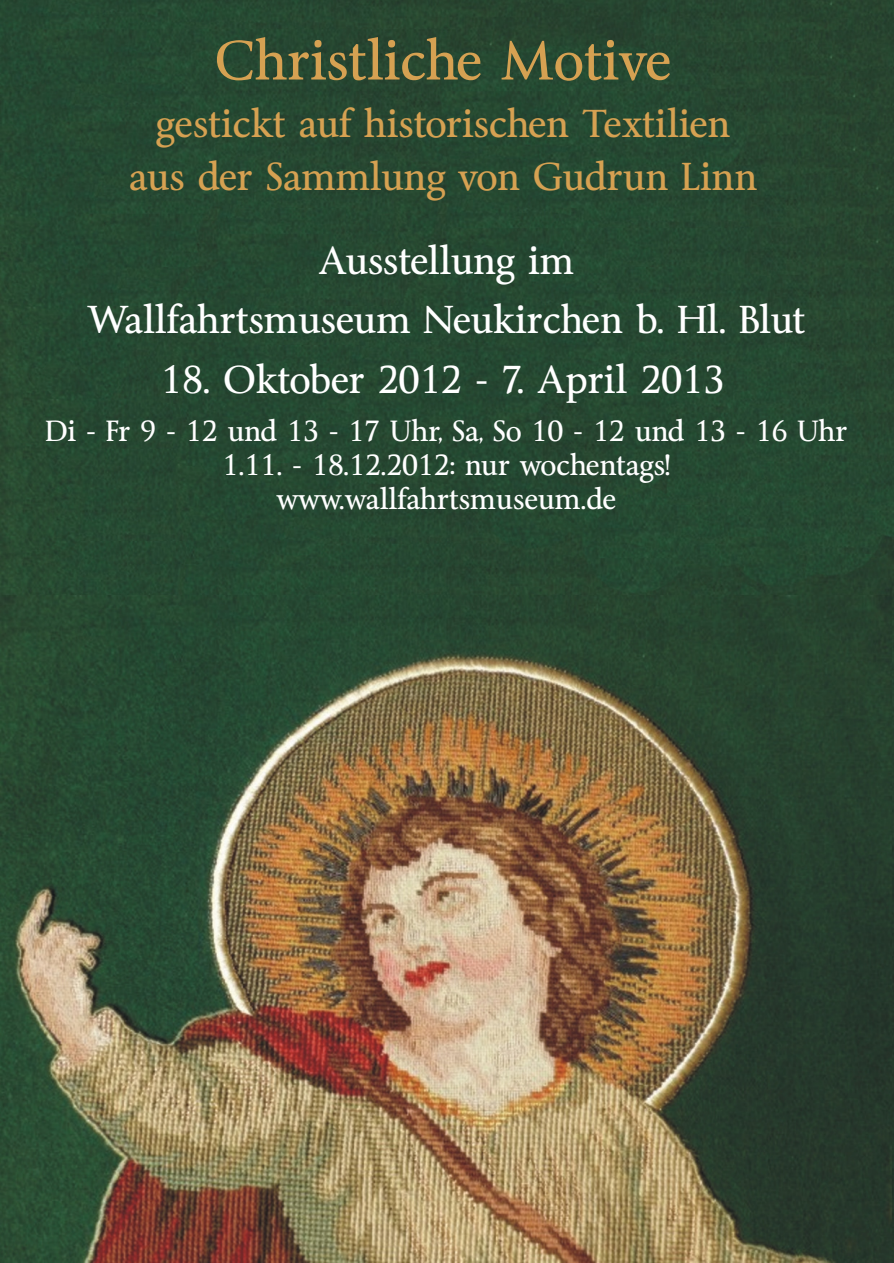
<style>
.page{position:relative;width:894px;height:1263px;background:#fff}
.page>*{position:absolute;margin:0;border:0;box-sizing:border-box;transform-origin:0 0}
.t1{font:51.45px "Byington";color:#d6a152}
.t2{font:36.15px/59.4px "Byington";color:#fff;text-align:center}
.t3{font:36.15px/52.5px "Byington";color:#d6a152;text-align:center}
.t4{font:27.15px/34.2px "Byington";color:#fff;text-align:center}
</style>
<div class="page">
<img style="left:0;top:0;width:893px;height:1263px">
<h1 class="t1" style="left:215px;top:37px;width:458px">Christliche Motive</h1>
<h2 class="t3" style="left:129px;top:101px;width:630px">gestickt auf historischen Textilien aus der Sammlung von Gudrun Linn</h2>
<h2 class="t2" style="left:87px;top:234px;width:720px">Ausstellung im<br>Wallfahrtsmuseum Ne kirchen b. Hl. Blut</h2>
<h2 class="t2" style="left:161px;top:353px;width:565px">18. Oktober 2012 - 7. April 2013</h2>
<p class="t4" style="left:45px;top:416px;width:804px">Di - Fr 9 - 12 und 13 - 17 Uhr, Sa, So 10 - 12 und 13 - 16 Uhr<br>1.11. - 18.12.2012: nur wochentags!<br>www.wallfahrtsmuseum.de</p>
<h2 class="t2" style="left:470px;top:293px;width:24px">u</h2>
</div>
